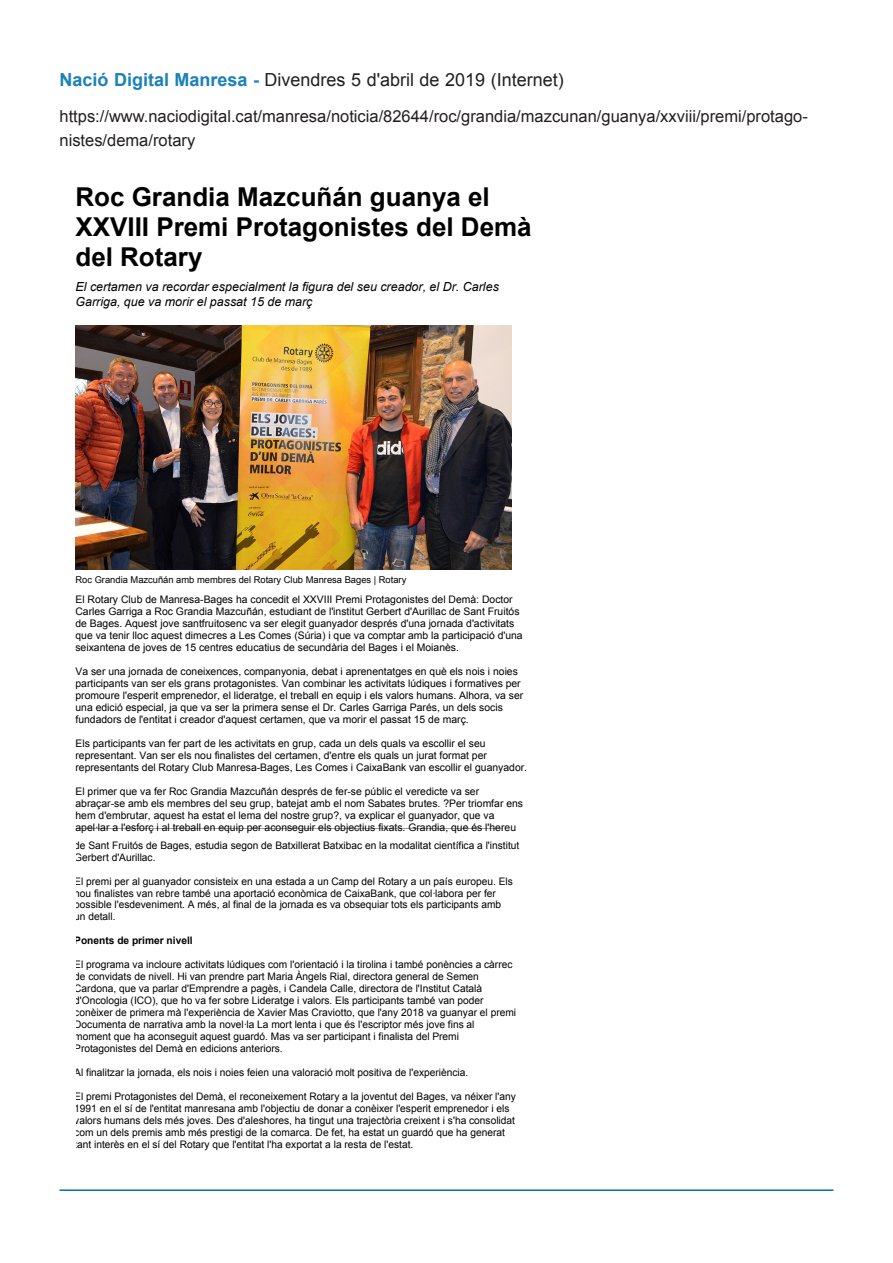
<style>
.page{position:relative;width:893px;height:1263px;background:#fff}
.page>*{position:absolute;margin:0;border:0;box-sizing:border-box;transform-origin:0 0}
.t1{font:700 25.95px/30px "Arial";color:#000}
.t2{font:18px "Arial";color:#231f20}
.t3{font:16.5px/24px "Arial";color:#231f20}
.t4{font:italic 12.45px/14.4px "Arial";color:#000}
.t5{font:10.35px/12px "Arial";color:#000}
.t6{font:700 10.35px "Arial";color:#000}
.t7{font:9.3px "Arial";color:#000}
.s1{font-weight:700;color:#1a81bb}
</style>
<div class="page">
<hr style="left:60px;top:1189px;width:773px;height:2px;background:#006faf">
<img style="left:75px;top:326px;width:437px;height:244px">
<hr style="left:77px;top:829px;width:425px;height:1px;background:#000">
<p class="t2" style="left:60px;top:68px;width:506px"><span class="s1">Nació Digital Manresa -</span> Divendres 5 d'abril de 2019 (Internet)</p>
<p class="t3" style="left:60px;top:105px;width:750px">https://www.naciodigital.cat/manresa/noticia/82644/roc/grandia/mazcunan/guanya/xxviii/premi/protago&shy;nistes/dema/rotary</p>
<p class="t1" style="left:75px;top:183px;width:458px">Roc Grandia Mazcuñán guanya el<br>XXVIII Premi Protagonistes del Demà del Rotary</p>
<p class="t4" style="left:75px;top:280px;width:425px">El certamen va recordar especialment la figura del seu creador, el Dr. Carles<br>Garriga, que va morir el passat 15 de març</p>
<p class="t7" style="left:75px;top:573px;width:332px">Roc Grandia Mazcuñán amb membres del Rotary Club Manresa Bages | Rotary</p>
<p class="t5" style="left:75px;top:593px;width:449px">El Rotary Club de Manresa-Bages ha concedit el XXVIII Premi Protagonistes del Demà: Doctor Carles Garriga a Roc Grandia Mazcuñán, estudiant de l'institut Gerbert d'Aurillac de Sant Fruitós de Bages. Aquest jove santfruitosenc va ser elegit guanyador després d'una jornada d'activitats que va tenir lloc aquest dimecres a Les Comes (Súria) i que va comptar amb la participació d'una seixantena de joves de 15 centres educatius de secundària del Bages i el Moianès.</p>
<p class="t5" style="left:75px;top:665px;width:449px">Va ser una jornada de coneixences, companyonia, debat i aprenentatges en què els nois i noies participants van ser els grans protagonistes. Van combinar les activitats lúdiques i formatives per promoure l'esperit emprenedor, el lideratge, el treball en equip i els valors humans. Alhora, va ser una edició especial, ja que va ser la primera sense el Dr. Carles Garriga Parés, un dels socis fundadors de l'entitat i creador d'aquest certamen, que va morir el passat 15 de març.</p>
<p class="t5" style="left:75px;top:738px;width:453px">Els participants van fer part de les activitats en grup, cada un dels quals va escollir el seu representant. Van ser els nou finalistes del certamen, d'entre els quals un jurat format per representants del Rotary Club Manresa-Bages, Les Comes i CaixaBank van escollir el guanyador.</p>
<p class="t5" style="left:75px;top:786px;width:449px">El primer que va fer Roc Grandia Mazcuñán després de fer-se públic el veredicte va ser abraçar-se amb els membres del seu grup, batejat amb el nom Sabates brutes. ?Per triomfar ens hem d'embrutar, aquest ha estat el lema del nostre grup?, va explicar el guanyador, que va apel·lar a l'esforç i al treball en equip per aconseguir els objectius fixats. Grandia, que és l'hereu</p>
<p class="t5" style="left:74px;top:839px;width:447px">de Sant Fruitós de Bages, estudia segon de Batxillerat Batxibac en la modalitat científica a l'institut<br>Gerbert d'Aurillac.</p>
<p class="t5" style="left:74px;top:875px;width:440px">El premi per al guanyador consisteix en una estada a un Camp del Rotary a un país europeu. Els nou finalistes van rebre també una aportació econòmica de CaixaBank, que col·labora per fer possible l'esdeveniment. A més, al final de la jornada es va obsequiar tots els participants amb un detall.</p>
<p class="t6" style="left:74px;top:934px;width:120px">Ponents de primer nivell</p>
<p class="t5" style="left:74px;top:959px;width:443px">El programa va incloure activitats lúdiques com l'orientació i la tirolina i també ponències a càrrec de convidats de nivell. Hi van prendre part Maria Àngels Rial, directora general de Semen Cardona, que va parlar d'Emprendre a pagès, i Candela Calle, directora de l'Institut Català d'Oncologia (ICO), que ho va fer sobre Lideratge i valors. Els participants també van poder conèixer de primera mà l'experiència de Xavier Mas Craviotto, que l'any 2018 va guanyar el premi Documenta de narrativa amb la novel·la La mort lenta i que és l'escriptor més jove fins al<br>moment que ha aconseguit aquest guardó. Mas va ser participant i finalista del Premi Protagonistes del Demà en edicions anteriors.</p>
<p class="t5" style="left:74px;top:1066px;width:396px">Al finalitzar la jornada, els nois i noies feien una valoració molt positiva de l'experiència.</p>
<p class="t5" style="left:74px;top:1090px;width:443px">El premi Protagonistes del Demà, el reconeixement Rotary a la joventut del Bages, va néixer l'any 1991 en el sí de l'entitat manresana amb l'objectiu de donar a conèixer l'esperit emprenedor i els valors humans dels més joves. Des d'aleshores, ha tingut una trajectòria creixent i s'ha consolidat com un dels premis amb més prestigi de la comarca. De fet, ha estat un guardó que ha generat tant interès en el sí del Rotary que l'entitat l'ha exportat a la resta de l'estat.</p>
</div>
